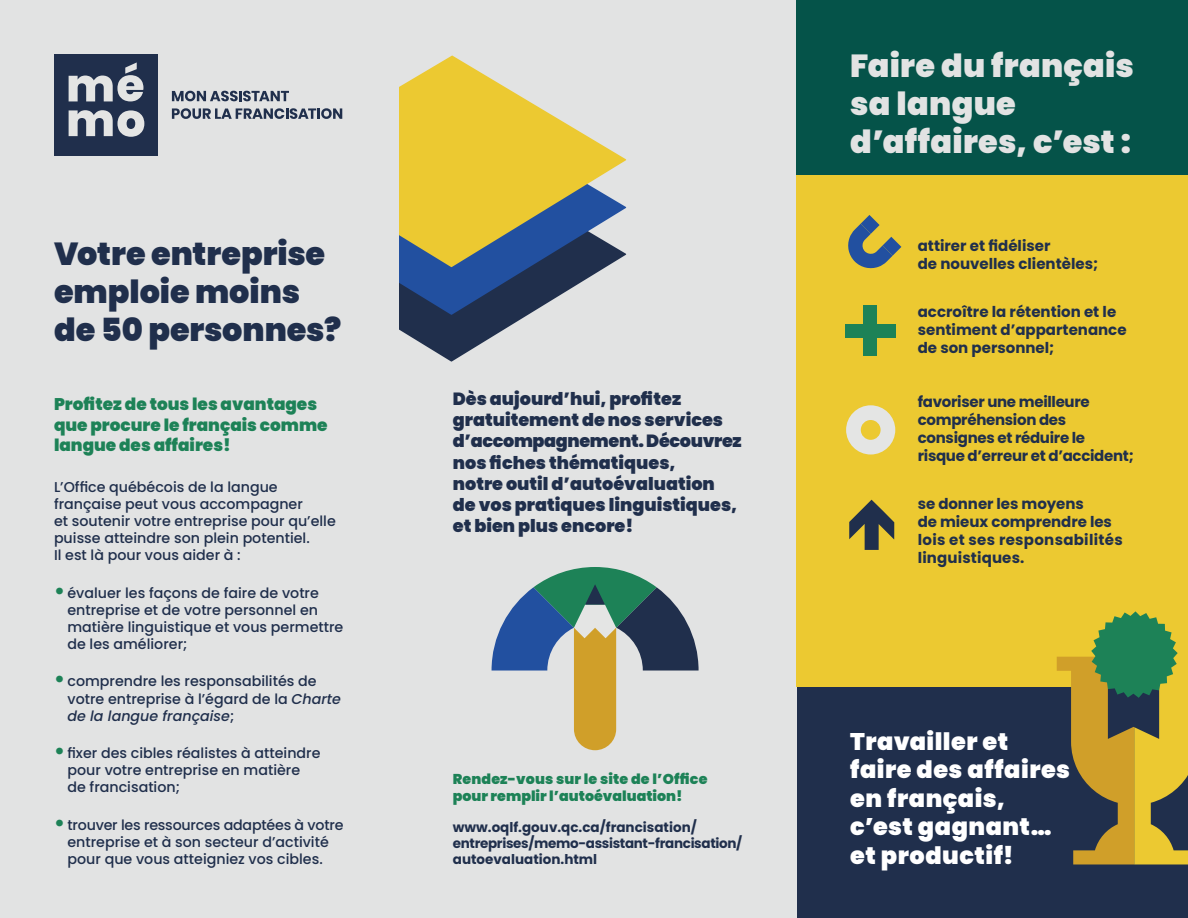
<style>
.page{position:relative;width:1188px;height:918px;background:#fff}
.page>*{position:absolute;margin:0;border:0;box-sizing:border-box;transform-origin:0 0}
.t1{font:900 31.8px "Poppins";letter-spacing:-.005em;color:#202f4c}
.t2{font:900 31.8px/38.2px "Poppins";letter-spacing:.01em;color:#e2e3e3}
.t3{font:900 24px "Poppins";letter-spacing:.02em;color:#fff}
.t4{font:900 17.7px/21.1px "Poppins";color:#202f4c}
.t5{font:900 16.8px/20.2px "Poppins";color:#1d8257}
.t6{font:700 15px/18px "Poppins";color:#202f4c}
.t7{font:700 15px/18px "Poppins";letter-spacing:-.02em;color:#202f4c}
.t8{font:500 14.25px/17.1px "Poppins";color:#202f4c}
.t9{font:900 14.25px/17.1px "Poppins";color:#1d8257}
.t10{font:700 13.5px/16.2px "Poppins";color:#202f4c}
.s1{font-weight:800;font-size:21px;color:#1d8257}
.s2{font-style:italic}
</style>
<div class="page">
<div style="left:796px;top:687px;width:392px;height:231px;background:#202f4c"></div>
<div style="left:0;top:0;width:796px;height:918px;background:#e2e3e3"></div>
<svg style="left:399px;top:315px;width:129px;height:47px;fill:#202f4c"></svg>
<svg style="left:399px;top:267px;width:207px;height:48px"></svg>
<svg style="left:399px;top:55px;width:227px;height:212px;fill:#ecc931"></svg>
<svg style="left:492px;top:567px;width:207px;height:183px"></svg>
<div style="left:796px;top:0;width:392px;height:176px;background:#055349"></div>
<div style="left:796px;top:176px;width:392px;height:511px;background:#ecc931"></div>
<svg style="left:1057px;top:611px;width:131px;height:253px"></svg>
<svg style="left:848px;top:215px;width:53px;height:54px"></svg>
<svg style="left:846px;top:405px;width:49px;height:50px"></svg>
<svg style="left:849px;top:500px;width:45px;height:50px"></svg>
<div style="left:54px;top:54px;width:104px;height:102px;background:#202f4c"></div>
<svg style="left:69px;top:62px;width:74px;height:39px"></svg>
<svg style="left:69px;top:110px;width:75px;height:27px"></svg>
<svg style="left:172px;top:91px;width:117px;height:10px"></svg>
<svg style="left:172px;top:108px;width:170px;height:11px"></svg>
<div style="left:845px;top:324px;width:50px;height:13px;background:#1d8257"></div>
<div style="left:863px;top:306px;width:14px;height:50px;background:#1d8257"></div>
<p class="t1" style="left:54px;top:235px;width:273px">Votre entreprise</p>
<p class="t1" style="left:54px;top:274px;width:248px">emploie moins</p>
<p class="t1" style="left:54px;top:312px;width:289px">de 50 personnes?</p>
<p class="t5" style="left:54px;top:395px;width:275px">Profitez de tous les avantages que procure le français comme langue des affaires!</p>
<p class="t8" style="left:54px;top:479px;width:283px">L’Office québécois de la langue française peut vous accompagner<br>et soutenir votre entreprise pour qu’elle puisse atteindre son plein potentiel.<br>Il est là pour vous aider à :</p>
<p class="t8" style="left:68px;top:584px;width:277px;text-indent:-14px"><span class="s1">•</span> évaluer les façons de faire de votre entreprise et de votre personnel en matière linguistique et vous permettre de les améliorer;</p>
<p class="t8" style="left:68px;top:673px;width:275px;text-indent:-14px"><span class="s1">•</span> comprendre les responsabilités de votre entreprise à l’égard de la <span class="s2">Charte de la langue française</span>;</p>
<p class="t8" style="left:68px;top:745px;width:255px;text-indent:-14px"><span class="s1">•</span> fixer des cibles réalistes à atteindre pour votre entreprise en matière de francisation;</p>
<p class="t8" style="left:54px;top:816px;width:291px;text-align:center"><span class="s1">•</span> trouver les ressources adaptées à votre entreprise et à son secteur d’activité pour que vous atteigniez vos cibles.</p>
<p class="t4" style="left:453px;top:388px;width:290px">Dès aujourd’hui, profitez gratuitement de nos services d’accompagnement. Découvrez nos fiches thématiques,<br>notre outil d’autoévaluation de vos pratiques linguistiques, et bien plus encore!</p>
<p class="t9" style="left:453px;top:770px;width:256px">Rendez-vous sur le site de l’Office pour remplir l’autoévaluation!</p>
<p class="t10" style="left:453px;top:819px;width:291px">www.oqlf.gouv.qc.ca/francisation/ entreprises/memo-assistant-francisation/ autoevaluation.html</p>
<p class="t2" style="left:850px;top:47px;width:285px">Faire du français sa langue</p>
<p class="t2" style="left:850px;top:123px;width:282px">d’affaires, c’est :</p>
<p class="t6" style="left:918px;top:237px;width:134px">attirer et fidéliser</p>
<p class="t6" style="left:918px;top:255px;width:182px">de nouvelles clientèles;</p>
<p class="t6" style="left:918px;top:303px;width:210px">accroître la rétention et le sentiment d’appartenance de son personnel;</p>
<p class="t7" style="left:918px;top:393px;width:218px">favoriser une meilleure compréhension des consignes et réduire le risque d’erreur et d’accident;</p>
<p class="t6" style="left:918px;top:495px;width:207px">se donner les moyens<br>de mieux comprendre les lois et ses responsabilités linguistiques.</p>
<p class="t3" style="left:850px;top:727px;width:160px">Travailler et</p>
<p class="t3" style="left:850px;top:756px;width:221px">faire des affaires</p>
<p class="t3" style="left:850px;top:784px;width:156px">en français,</p>
<p class="t3" style="left:850px;top:813px;width:203px">c’est gagnant…</p>
<p class="t3" style="left:850px;top:841px;width:165px">et productif!</p>
</div>
